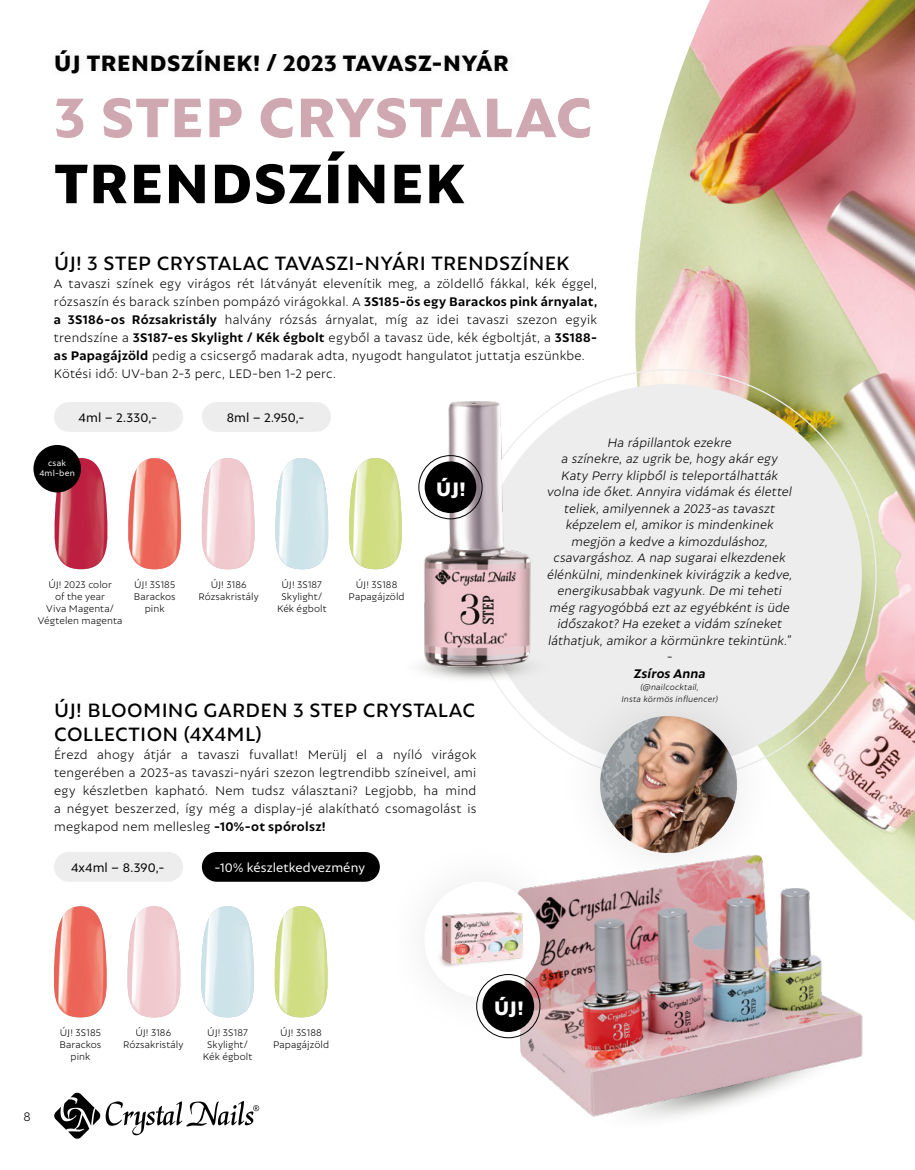
<style>
.page{position:relative;width:915px;height:1170px;background:#fff}
.page>*{position:absolute;margin:0;border:0;box-sizing:border-box;transform-origin:0 0}
.t1{font:800 60px "Autor";letter-spacing:.02em;color:#d0a8b1}
.t2{font:800 60px "Autor";letter-spacing:.02em;color:#000}
.t3{font:800 24px "Autor";letter-spacing:.025em;color:#000}
.t4{font:500 21px/24px "Autor";letter-spacing:.015em;color:#000}
.t5{font:800 21px "Autor";color:#fff}
.t6{font:300 13.5px/18px "Autor";letter-spacing:.015em;color:#000}
.t7{font:italic 300 13.5px/16.5px "Autor";letter-spacing:.005em;color:#000;text-align:center}
.t8{font:13.5px "Autor";letter-spacing:.01em;color:#000}
.t9{font:13.5px "Autor";letter-spacing:.01em;color:#fff}
.t10{font:italic 700 13.5px "Autor";letter-spacing:.01em;color:#000}
.t11{font:300 10.5px/12px "Autor";letter-spacing:.005em;color:#000;text-align:center}
.t12{font:italic 300 9px/12px "Autor";letter-spacing:.02em;color:#000;text-align:center}
.t13{font:9px/10.5px "Autor";letter-spacing:.025em;color:#fff;text-align:center}
.s1{font-weight:700}
</style>
<div class="page">
<img style="left:635px;top:0;width:279px;height:921px">
<div style="left:479px;top:384px;width:382px;height:382px;background:#ededed;border-radius:50%"></div>
<div style="left:553px;top:670px;width:230px;height:229px;background:#000;opacity:.1"></div>
<img style="left:600px;top:716px;width:136px;height:137px;border-radius:68px">
<svg style="left:54px;top:1092px;width:205px;height:46px"></svg>
<div style="left:54px;top:402px;width:129px;height:30px;background:#ededed;border-radius:15px"></div>
<div style="left:202px;top:402px;width:129px;height:30px;background:#ededed;border-radius:15px"></div>
<img style="left:128px;top:458px;width:53px;height:111px">
<img style="left:54px;top:906px;width:53px;height:111px">
<img style="left:53px;top:458px;width:55px;height:111px">
<img style="left:275px;top:458px;width:54px;height:111px">
<img style="left:201px;top:906px;width:53px;height:111px">
<img style="left:201px;top:458px;width:54px;height:111px">
<img style="left:127px;top:906px;width:54px;height:111px">
<img style="left:349px;top:458px;width:53px;height:111px">
<img style="left:274px;top:906px;width:54px;height:111px">
<img style="left:440px;top:670px;width:147px;height:15px">
<img style="left:420px;top:401px;width:127px;height:275px">
<div style="left:424px;top:461px;width:52px;height:52px;background:#000;border-radius:50%"></div>
<div style="left:418px;top:455px;width:64px;height:64px;border:1px solid #000;border-radius:50%"></div>
<div style="left:54px;top:851px;width:129px;height:30px;background:#ededed;border-radius:15px"></div>
<div style="left:202px;top:851px;width:177px;height:30px;background:#000;border-radius:15px"></div>
<img style="left:520px;top:825px;width:362px;height:293px">
<div style="left:378px;top:835px;width:208px;height:208px;background:#000;opacity:.1"></div>
<img style="left:424px;top:881px;width:116px;height:116px;border-radius:58px">
<div style="left:482px;top:980px;width:52px;height:51px;background:#000;border-radius:50%"></div>
<div style="left:476px;top:974px;width:64px;height:64px;border:1px solid #000;border-radius:50%"></div>
<div style="left:33px;top:445px;width:48px;height:47px;background:#000;border-radius:50%"></div>
<h2 class="t3" style="left:54px;top:49px;width:456px">ÚJ TRENDSZÍNEK! / 2023 TAVASZ-NYÁR</h2>
<h1 class="t1" style="left:54px;top:81px;width:539px">3 STEP CRYSTALAC</h1>
<h1 class="t2" style="left:54px;top:147px;width:411px">TRENDSZÍNEK</h1>
<h3 class="t4" style="left:54px;top:250px;width:516px">ÚJ! 3 STEP CRYSTALAC TAVASZI-NYÁRI TRENDSZÍNEK</h3>
<p class="t6" style="left:54px;top:274px;width:544px">A tavaszi színek egy virágos rét látványát elevenítik meg, a zöldellő fákkal, kék éggel, rózsaszín és barack színben pompázó virágokkal. A <span class="s1">3S185-ös egy Barackos pink árnyalat, a 3S186-os Rózsakristály</span> halvány rózsás árnyalat, míg az idei tavaszi szezon egyik trendszíne a <span class="s1">3S187-es Skylight / Kék égbolt</span> egyből a tavasz üde, kék égboltját, a <span class="s1">3S188- as Papagájzöld</span> pedig a csicsergő madarak adta, nyugodt hangulatot juttatja eszünkbe.<br>Kötési idő: UV-ban 2-3 perc, LED-ben 1-2 perc.</p>
<p class="t8" style="left:78px;top:409px;width:80px">4ml – 2.330,-</p>
<p class="t8" style="left:226px;top:409px;width:79px">8ml – 2.950,-</p>
<p class="t13" style="left:39px;top:457px;width:37px">csak<br>4ml-ben</p>
<p class="t11" style="left:38px;top:577px;width:86px">ÚJ! 2023 color<br>of the year<br>Viva Magenta/<br>Végtelen magenta</p>
<p class="t11" style="left:198px;top:578px;width:62px">ÚJ! 3186<br>Rózsakristály</p>
<p class="t11" style="left:134px;top:578px;width:43px">ÚJ! 3S185<br>Barackos pink</p>
<p class="t11" style="left:277px;top:578px;width:51px">ÚJ! 3S187<br>Skylight/<br>Kék égbolt</p>
<p class="t11" style="left:348px;top:578px;width:57px">ÚJ! 3S188<br>Papagájzöld</p>
<h3 class="t5" style="left:436px;top:476px;width:31px">ÚJ!</h3>
<h3 class="t4" style="left:54px;top:697px;width:422px">ÚJ! BLOOMING GARDEN 3 STEP CRYSTALAC<br>COLLECTION (4X4ML)</h3>
<p class="t6" style="left:54px;top:745px;width:423px;text-align:justify">Érezd ahogy átjár a tavaszi fuvallat! Merülj el a nyíló virágok tengerében a 2023-as tavaszi-nyári szezon legtrendibb színeivel, ami egy készletben kapható. Nem tudsz választani? Legjobb, ha mind a négyet beszerzed, így még a display-jé alakítható csomagolást is megkapod nem mellesleg <span class="s1">-10%-ot spórolsz!</span></p>
<p class="t8" style="left:71px;top:858px;width:95px">4x4ml – 8.390,-</p>
<p class="t9" style="left:214px;top:858px;width:152px">-10% készletkedvezmény</p>
<p class="t7" style="left:547px;top:433px;width:247px">Ha rápillantok ezekre<br>a színekre, az ugrik be, hogy akár egy Katy Perry klipből is teleportálhatták volna ide őket. Annyira vidámak és élettel teliek, amilyennek a 2023-as tavaszt képzelem el, amikor is mindenkinek megjön a kedve a kimozduláshoz, csavargáshoz. A nap sugarai elkezdenek élénkülni, mindenkinek kivirágzik a kedve, energikusabbak vagyunk. De mi teheti még ragyogóbbá ezt az egyébként is üde időszakot? Ha ezeket a vidám színeket láthatjuk, amikor a körmünkre tekintünk.”</p>
<p class="t6" style="left:666px;top:647px;width:8px">-</p>
<p class="t10" style="left:633px;top:665px;width:73px">Zsíros Anna</p>
<p class="t12" style="left:621px;top:680px;width:98px">(@nailcocktail,<br>Insta körmös influencer)</p>
<p class="t6" style="left:23px;top:1106px;width:9px">8</p>
<p class="t11" style="left:59px;top:1025px;width:43px">ÚJ! 3S185<br>Barackos pink</p>
<p class="t11" style="left:123px;top:1025px;width:62px">ÚJ! 3186<br>Rózsakristály</p>
<p class="t11" style="left:203px;top:1025px;width:51px">ÚJ! 3S187<br>Skylight/<br>Kék égbolt</p>
<p class="t11" style="left:273px;top:1025px;width:57px">ÚJ! 3S188<br>Papagájzöld</p>
<h3 class="t5" style="left:494px;top:994px;width:31px">ÚJ!</h3>
</div>
